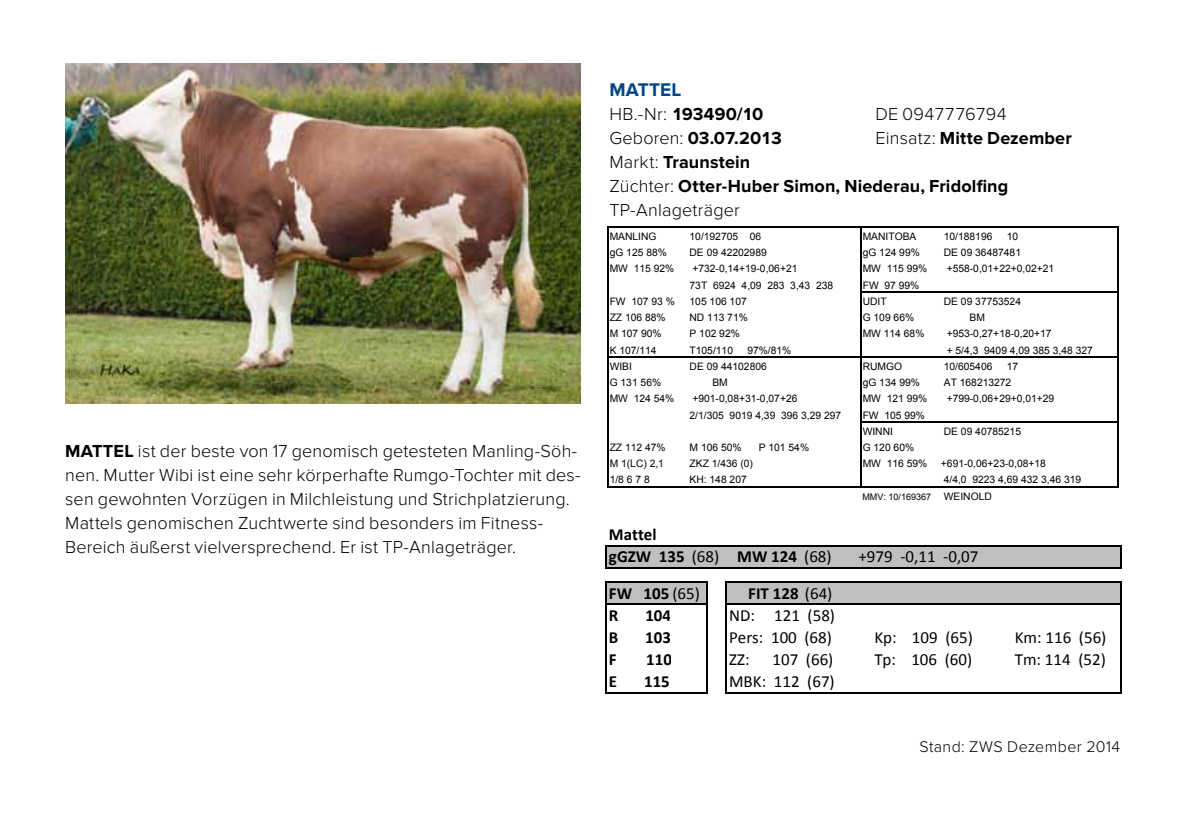
<style>
.page{position:relative;width:1191px;height:840px;background:#fff}
.page>*{position:absolute;margin:0;border:0;box-sizing:border-box;transform-origin:0 0}
.t1{font:700 19px "Proxima Nova";letter-spacing:.015em;color:#004687}
.t2{font:300 18px/24px "Proxima Nova";letter-spacing:.01em;color:#000}
.t3{font:700 18px/24px "Proxima Nova";letter-spacing:.005em;color:#000}
.t4{font:700 18px "Proxima Nova";letter-spacing:-.025em;color:#000}
.t5{font:17px "Calibri";color:#000}
.t6{font:700 17px/21.8px "Calibri";color:#000}
.t7{font:300 16px "Proxima Nova";letter-spacing:.025em;color:#000}
.t8{font:10.2px/16.2px "Arial";color:#000}
.t9{font:9px "Arial";color:#000}
.s1{font-weight:700}
.s2{font-weight:300}
.s3{font-size:10.2px}
.s4{font-weight:400}
</style>
<div class="page">
<img style="left:65px;top:63px;width:515px;height:341px">
<div style="left:607px;top:545px;width:514px;height:23px;background:#bfbfbf"></div>
<div style="left:607px;top:582px;width:100px;height:22px;background:#bfbfbf"></div>
<div style="left:726px;top:582px;width:395px;height:22px;background:#bfbfbf"></div>
<hr style="left:605px;top:544px;width:2px;height:24px;background:#000">
<hr style="left:607px;top:581px;width:100px;height:1px;background:#000">
<svg style="left:1120px;top:546px;width:1px;height:21px"></svg>
<hr style="left:607px;top:603px;width:100px;height:2px;background:#000">
<hr style="left:607px;top:691px;width:100px;height:2px;background:#000">
<hr style="left:605px;top:581px;width:2px;height:112px;background:#000">
<hr style="left:1120px;top:582px;width:1px;height:111px;background:#000">
<hr style="left:706px;top:582px;width:1px;height:111px;background:#000">
<hr style="left:725px;top:581px;width:2px;height:112px;background:#000">
<hr style="left:607px;top:544px;width:514px;height:2px;background:#000">
<hr style="left:607px;top:567px;width:514px;height:1px;background:#000">
<hr style="left:727px;top:581px;width:394px;height:1px;background:#000">
<hr style="left:727px;top:603px;width:394px;height:2px;background:#000">
<hr style="left:727px;top:691px;width:394px;height:2px;background:#000">
<hr style="left:607px;top:227px;width:1px;height:260px;background:#000">
<hr style="left:860px;top:228px;width:1px;height:259px;background:#000">
<hr style="left:1117px;top:228px;width:1px;height:259px;background:#000">
<hr style="left:608px;top:227px;width:510px;height:1px;background:#000">
<hr style="left:861px;top:291px;width:257px;height:2px;background:#000">
<hr style="left:608px;top:356px;width:510px;height:2px;background:#000">
<hr style="left:861px;top:421px;width:257px;height:1px;background:#000">
<hr style="left:608px;top:486px;width:510px;height:1px;background:#000">
<p class="t2" style="left:65px;top:438px;width:517px"><span class="s1">Mattel</span> ist der beste von 17 genomisch getesteten Manling-Söh&shy;nen. Mutter Wibi ist eine sehr körperhafte Rumgo-Tochter mit des&shy;sen gewohnten Vorzügen in Milchleistung und Strichplatzierung.<br>Mattels genomischen Zuchtwerte sind besonders im Fitness-Bereich äußerst vielversprechend. Er ist TP-Anlageträger.</p>
<h1 class="t1" style="left:609px;top:79px;width:74px">Mattel</h1>
<h2 class="t4" style="left:609px;top:104px;width:156px"><span class="s2">HB.-Nr:</span> 193490/10</h2>
<h2 class="t2" style="left:875px;top:102px;width:133px">DE 0947776794</h2>
<h2 class="t3" style="left:609px;top:126px;width:174px"><span class="s2">Geboren:</span> 03.07.2013</h2>
<h2 class="t3" style="left:875px;top:126px;width:198px"><span class="s2">Einsatz:</span> Mitte Dezember</h2>
<h2 class="t3" style="left:609px;top:150px;width:400px"><span class="s2">Markt:</span> Traunstein<br><span class="s2">Züchter:</span> Otter-Huber Simon, Niederau, Fridolfing<br><span class="s2">TP-Anlageträger</span></h2>
<p class="t8" style="left:609px;top:228px;width:48px">MANLING</p>
<p class="t8" style="left:689px;top:228px;width:73px">10/192705 06</p>
<p class="t8" style="left:862px;top:228px;width:55px">MANITOBA</p>
<p class="t8" style="left:943px;top:228px;width:50px">10/188196</p>
<p class="t8" style="left:1006px;top:228px;width:13px">10</p>
<p class="t8" style="left:609px;top:244px;width:59px">gG 125 88%</p>
<p class="t8" style="left:689px;top:244px;width:79px">DE 09 42202989</p>
<p class="t8" style="left:862px;top:244px;width:59px">gG 124 99%</p>
<p class="t8" style="left:943px;top:244px;width:79px">DE 09 36487481</p>
<p class="t8" style="left:609px;top:261px;width:66px">MW 115 92%</p>
<p class="t8" style="left:692px;top:261px;width:106px">+732-0,14+19-0,06+21</p>
<p class="t8" style="left:862px;top:261px;width:66px">MW 115 99%</p>
<p class="t8" style="left:946px;top:261px;width:109px">+558-0,01+22+0,02+21</p>
<p class="t8" style="left:689px;top:277px;width:145px">73T 6924 4,09 283 3,43 238</p>
<p class="t8" style="left:862px;top:277px;width:58px">FW 97 99%</p>
<p class="t8" style="left:609px;top:293px;width:67px">FW 107 93 %</p>
<p class="t8" style="left:689px;top:293px;width:59px">105 106 107</p>
<p class="t8" style="left:862px;top:293px;width:26px">UDIT</p>
<p class="t8" style="left:943px;top:293px;width:79px">DE 09 37753524</p>
<p class="t8" style="left:609px;top:309px;width:58px">ZZ 106 88%</p>
<p class="t8" style="left:689px;top:309px;width:60px">ND 113 71%</p>
<p class="t8" style="left:862px;top:309px;width:53px">G 109 66%</p>
<p class="t8" style="left:969px;top:309px;width:17px">BM</p>
<p class="t8" style="left:609px;top:325px;width:54px">M 107 90%</p>
<p class="t8" style="left:689px;top:325px;width:52px">P 102 92%</p>
<p class="t8" style="left:862px;top:325px;width:63px">MW 114 68%</p>
<p class="t8" style="left:946px;top:325px;width:106px">+953-0,27+18-0,20+17</p>
<p class="t8" style="left:609px;top:342px;width:48px">K 107/114</p>
<p class="t8" style="left:689px;top:342px;width:45px">T105/110</p>
<p class="t8" style="left:747px;top:342px;width:46px">97%/81%</p>
<p class="t8" style="left:946px;top:342px;width:148px">+ 5/4,3 9409 4,09 385 3,48 327</p>
<p class="t8" style="left:609px;top:358px;width:24px">WIBI</p>
<p class="t8" style="left:689px;top:358px;width:79px">DE 09 44102806</p>
<p class="t8" style="left:862px;top:358px;width:41px">RUMGO</p>
<p class="t8" style="left:943px;top:358px;width:50px">10/605406</p>
<p class="t8" style="left:1006px;top:358px;width:13px">17</p>
<p class="t8" style="left:609px;top:374px;width:53px">G 131 56%</p>
<p class="t8" style="left:712px;top:374px;width:17px">BM</p>
<p class="t8" style="left:862px;top:374px;width:59px">gG 134 99%</p>
<p class="t8" style="left:943px;top:374px;width:69px">AT 168213272</p>
<p class="t8" style="left:609px;top:390px;width:66px">MW 124 54%</p>
<p class="t8" style="left:692px;top:390px;width:106px">+901-0,08+31-0,07+26</p>
<p class="t8" style="left:862px;top:390px;width:66px">MW 121 99%</p>
<p class="t8" style="left:946px;top:390px;width:109px">+799-0,06+29+0,01+29</p>
<p class="t8" style="left:689px;top:407px;width:153px">2/1/305 9019 4,39 396 3,29 297</p>
<p class="t8" style="left:862px;top:407px;width:64px">FW 105 99%<br>WINNI</p>
<p class="t8" style="left:943px;top:423px;width:79px">DE 09 40785215</p>
<p class="t8" style="left:609px;top:439px;width:58px">ZZ 112 47%</p>
<p class="t8" style="left:689px;top:439px;width:54px">M 106 50%</p>
<p class="t8" style="left:759px;top:439px;width:52px">P 101 54%</p>
<p class="t8" style="left:862px;top:439px;width:53px">G 120 60%</p>
<p class="t8" style="left:609px;top:455px;width:56px">M 1(LC) 2,1</p>
<p class="t8" style="left:689px;top:455px;width:65px">ZKZ 1/436 (0)</p>
<p class="t8" style="left:862px;top:455px;width:66px">MW 116 59%</p>
<p class="t8" style="left:941px;top:455px;width:106px">+691-0,06+23-0,08+18</p>
<p class="t8" style="left:609px;top:471px;width:42px">1/8 6 7 8</p>
<p class="t8" style="left:689px;top:471px;width:59px">KH: 148 207</p>
<p class="t8" style="left:943px;top:471px;width:139px">4/4,0 9223 4,69 432 3,46 319</p>
<p class="t9" style="left:862px;top:490px;width:131px">MMV: 10/169367 <span class="s3">WEINOLD</span></p>
<h3 class="t6" style="left:609px;top:523px;width:224px">Mattel<br>gGZW 135 <span class="s4">(68)</span> MW 124 <span class="s4">(68)</span></h3>
<h3 class="t5" style="left:858px;top:545px;width:121px">+979 ‐0,11 ‐0,07</h3>
<h3 class="t6" style="left:609px;top:581px;width:92px">FW 105 <span class="s4">(65)</span></h3>
<h3 class="t6" style="left:748px;top:581px;width:86px">FIT 128 <span class="s4">(64)</span></h3>
<h3 class="t6" style="left:609px;top:604px;width:11px">R</h3>
<h3 class="t6" style="left:645px;top:604px;width:27px">104</h3>
<h3 class="t5" style="left:729px;top:604px;width:107px">ND: 121 (58)</h3>
<h3 class="t6" style="left:609px;top:626px;width:11px">B</h3>
<h3 class="t6" style="left:645px;top:626px;width:27px">103</h3>
<h3 class="t5" style="left:729px;top:626px;width:104px">Pers: 100 (68)</h3>
<h3 class="t5" style="left:874px;top:626px;width:100px">Kp: 109 (65)</h3>
<h3 class="t5" style="left:1014px;top:626px;width:93px">Km: 116 (56)</h3>
<h3 class="t6" style="left:609px;top:648px;width:9px">F</h3>
<h3 class="t6" style="left:646px;top:648px;width:27px">110</h3>
<h3 class="t5" style="left:729px;top:648px;width:22px">ZZ:</h3>
<h3 class="t5" style="left:772px;top:648px;width:62px">107 (66)</h3>
<h3 class="t5" style="left:874px;top:648px;width:99px">Tp: 106 (60)</h3>
<h3 class="t5" style="left:1014px;top:648px;width:93px">Tm: 114 (52)</h3>
<h3 class="t6" style="left:609px;top:670px;width:10px">E</h3>
<h3 class="t6" style="left:644px;top:670px;width:27px">115</h3>
<h3 class="t5" style="left:729px;top:670px;width:107px">MBK: 112 (67)</h3>
<h3 class="t7" style="left:919px;top:737px;width:202px">Stand: ZWS Dezember 2014</h3>
</div>
